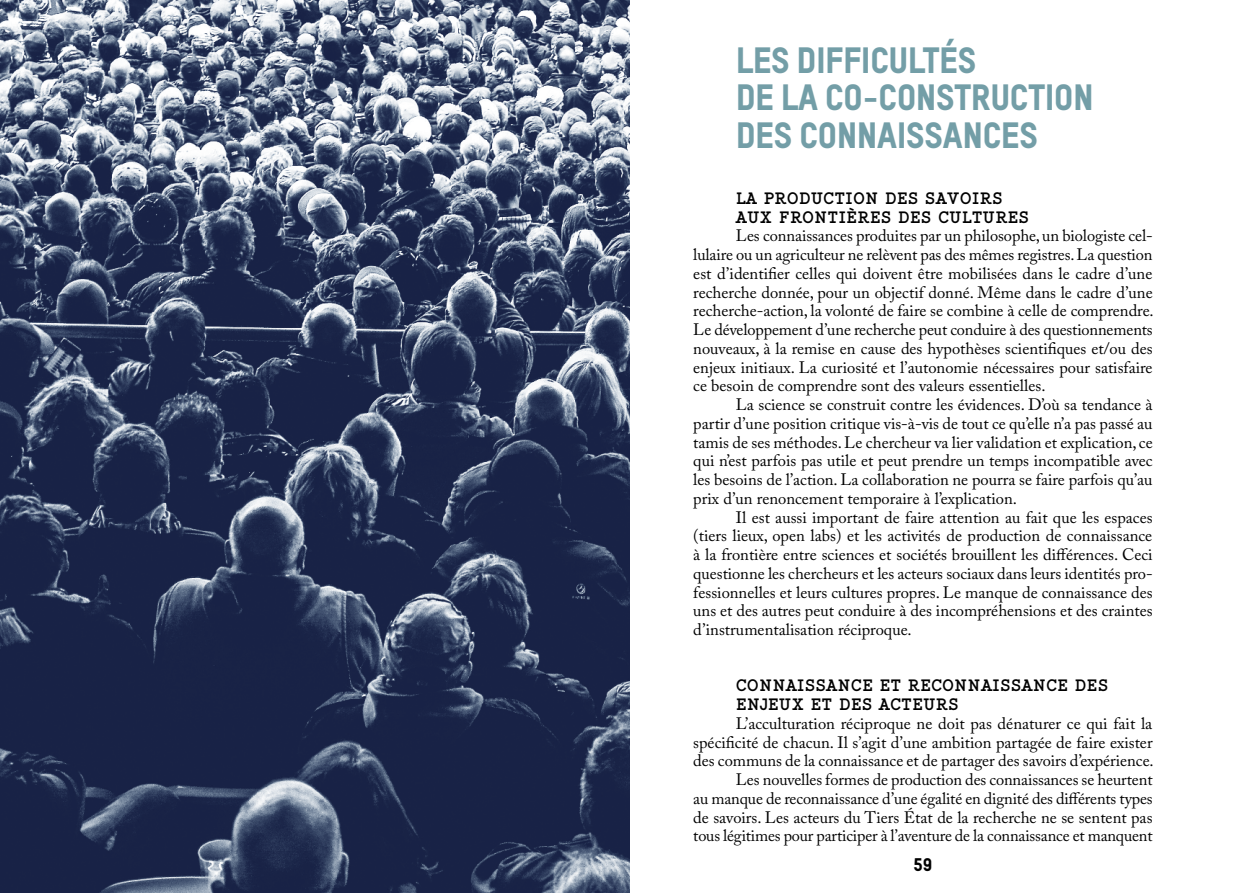
<style>
.page{position:relative;width:1259px;height:893px;background:#fff}
.page>*{position:absolute;margin:0;border:0;box-sizing:border-box;transform-origin:0 0}
.t1{font:36px/37.5px "TSTARPRO Headline";letter-spacing:-.02em;color:#739ea7}
.t2{font:700 18px/18.8px "Generell TW";color:#000}
.t3{font:18px "TSTARPRO Headline";color:#000}
.t4{font:16.5px/18.8px "Adobe Caslon Pro";color:#000;text-align:justify}
</style>
<div class="page">
<img style="left:0;top:0;width:629px;height:893px">
<h1 class="t1" style="left:736px;top:40px;width:359px">LES DIFFICULTÉS<br>DE LA CO-CONSTRUCTION<br>DES CONNAISSANCES</h1>
<p class="t2" style="left:736px;top:189px;width:293px">LA PRODUCTION DES SAVOIRS<br>AUX FRONTIÈRES DES CULTURES</p>
<p class="t4" style="left:693px;top:226px;width:462px;text-indent:43px">Les connaissances produites par un philosophe, un biologiste cel&shy;lulaire ou un agriculteur ne relèvent pas des mêmes registres. La question est d’identifier celles qui doivent être mobilisées dans le cadre d’une recherche donnée, pour un objectif donné. Même dans le cadre d’une recherche-action, la volonté de faire se combine à celle de comprendre.<br>Le développement d’une recherche peut conduire à des questionnements nouveaux, à la remise en cause des hypothèses scientifiques et/ou des enjeux initiaux. La curiosité et l’autonomie nécessaires pour satisfaire ce besoin de comprendre sont des valeurs essentielles.</p>
<p class="t4" style="left:693px;top:395px;width:461px;text-indent:43px">La science se construit contre les évidences. D’où sa tendance à partir d’une position critique vis-à-vis de tout ce qu’elle n’a pas passé au tamis de ses méthodes. Le chercheur va lier validation et explication, ce qui n’est parfois pas utile et peut prendre un temps incompatible avec les besoins de l’action. La collaboration ne pourra se faire parfois qu’au prix d’un renoncement temporaire à l’explication.</p>
<p class="t4" style="left:693px;top:507px;width:461px;text-indent:43px">Il est aussi important de faire attention au fait que les espaces (tiers lieux, open labs) et les activités de production de connaissance à la frontière entre sciences et sociétés brouillent les différences. Ceci questionne les chercheurs et les acteurs sociaux dans leurs identités pro&shy;fessionnelles et leurs cultures propres. Le manque de connaissance des uns et des autres peut conduire à des incompréhensions et des craintes d’instrumentalisation réciproque.</p>
<p class="t2" style="left:736px;top:676px;width:372px">CONNAISSANCE ET RECONNAISSANCE DES<br>ENJEUX ET DES ACTEURS</p>
<p class="t4" style="left:693px;top:714px;width:462px;text-align:right">L’acculturation réciproque ne doit pas dénaturer ce qui fait la spécificité de chacun. Il s’agit d’une ambition partagée de faire exister des communs de la connaissance et de partager des savoirs d’expérience.<br>Les nouvelles formes de production des connaissances se heurtent<br>au manque de reconnaissance d’une égalité en dignité des différents types de savoirs. Les acteurs du Tiers État de la recherche ne se sentent pas tous légitimes pour participer à l’aventure de la connaissance et manquent</p>
<p class="t3" style="left:913px;top:854px;width:20px">59</p>
</div>
